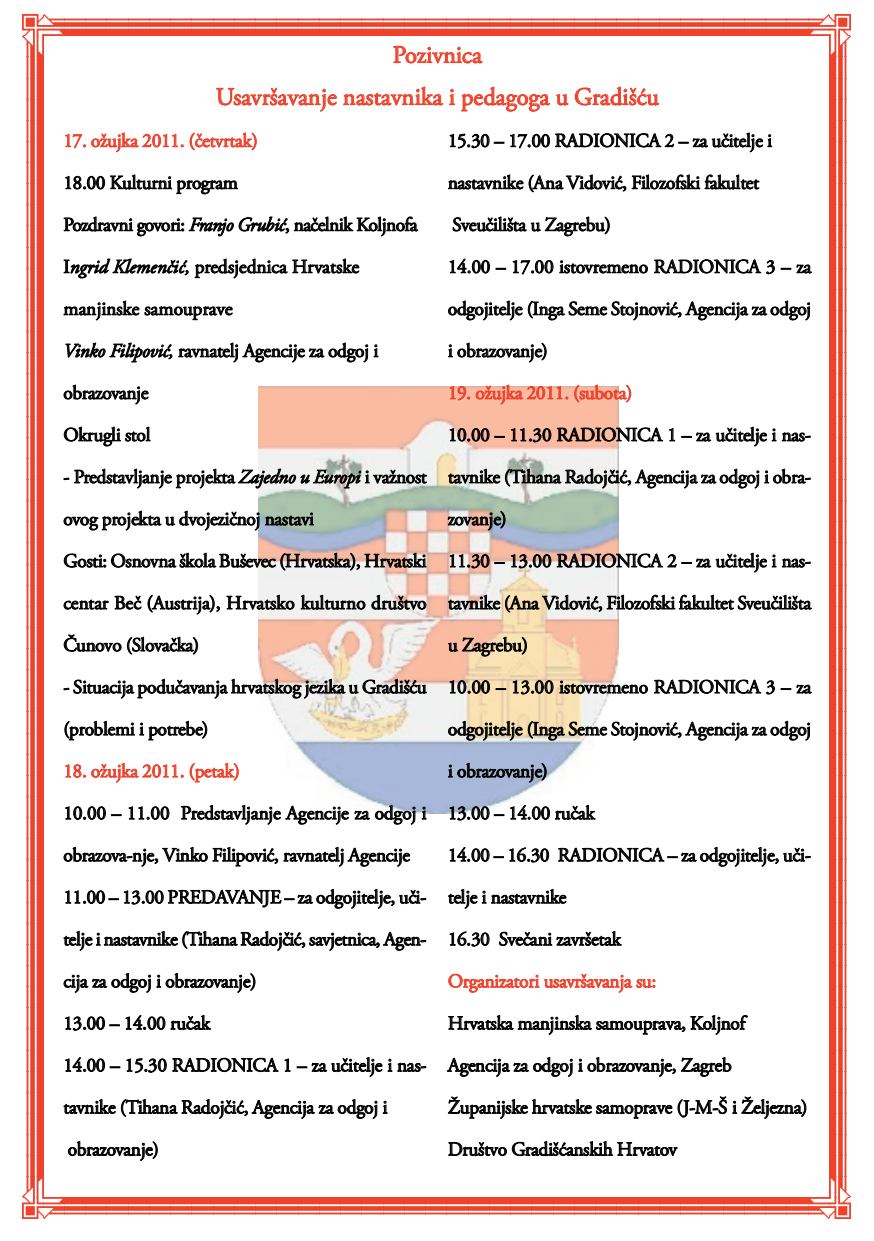
<style>
.page{position:relative;width:874px;height:1241px;background:#fff}
.page>*{position:absolute;margin:0;border:0;box-sizing:border-box;transform-origin:0 0}
.t1{font:24.5px/42px "Adobe Garamond Pro";letter-spacing:-.005em;color:#ef412b;text-align:center}
.t2{font:19.25px/42px "Adobe Garamond Pro";letter-spacing:-.015em;color:#000}
.t3{font:19.25px "Adobe Garamond Pro";letter-spacing:-.015em;color:#ef412b}
.s1{font-style:italic}
</style>
<div class="page">
<img style="left:258px;top:386px;width:360px;height:427px">
<img style="left:43px;top:15px;width:785px;height:21px">
<img style="left:22px;top:15px;width:21px;height:1203px">
<img style="left:828px;top:15px;width:21px;height:1182px">
<img style="left:43px;top:1197px;width:806px;height:21px">
<p class="t1" style="left:216px;top:36px;width:444px">Pozivnica<br>Usavršavanje nastavnika i pedagoga u Gradišću</p>
<p class="t3" style="left:63px;top:133px;width:196px">17. ožujka 2011. (četvrtak)</p>
<p class="t2" style="left:63px;top:163px;width:355px">18.00 Kulturni program<br>Pozdravni govori: <span class="s1">Franjo Grubić</span>, načelnik Koljnofa<br>I<span class="s1">ngrid Klemenčić,</span> predsjednica Hrvatske manjinske samouprave<br><span class="s1">Vinko Filipović,</span> ravnatelj Agencije za odgoj i obrazovanje<br>Okrugli stol</p>
<p class="t2" style="left:63px;top:457px;width:364px">- Predstavljanje projekta <span class="s1">Zajedno u Europi</span> i važnost ovog projekta u dvojezičnoj nastavi<br>Gosti: Osnovna škola Buševec (Hrvatska), Hrvatski centar Beč (Austrija), Hrvatsko kulturno društvo Čunovo (Slovačka)</p>
<p class="t2" style="left:63px;top:667px;width:364px">- Situacija podučavanja hrvatskog jezika u Gradišću (problemi i potrebe)</p>
<p class="t3" style="left:63px;top:763px;width:178px">18. ožujka 2011. (petak)</p>
<p class="t2" style="left:63px;top:793px;width:364px">10.00 – 11.00 Predstavljanje Agencije za odgoj i obrazova-nje, Vinko Filipović, ravnatelj Agencije 11.00 – 13.00 PREDAVANJE – za odgojitelje, uči&shy;telje i nastavnike (Tihana Radojčić, savjetnica, Agen&shy;cija za odgoj i obrazovanje)<br>13.00 – 14.00 ručak<br>14.00 – 15.30 RADIONICA 1 – za učitelje i nas&shy;tavnike (Tihana Radojčić, Agencija za odgoj i obrazovanje)</p>
<p class="t2" style="left:447px;top:121px;width:365px">15.30 – 17.00 RADIONICA 2 – za učitelje i nastavnike (Ana Vidović, Filozofski fakultet Sveučilišta u Zagrebu)<br>14.00 – 17.00 istovremeno RADIONICA 3 – za odgojitelje (Inga Seme Stojnović, Agencija za odgoj i obrazovanje)</p>
<p class="t3" style="left:447px;top:385px;width:186px">19. ožujka 2011. (subota)</p>
<p class="t2" style="left:447px;top:415px;width:365px">10.00 – 11.30 RADIONICA 1 – za učitelje i nas&shy;tavnike (Tihana Radojčić, Agencija za odgoj i obra&shy;zovanje)<br>11.30 – 13.00 RADIONICA 2 – za učitelje i nas&shy;tavnike (Ana Vidović, Filozofski fakultet Sveučilišta u Zagrebu)<br>10.00 – 13.00 istovremeno RADIONICA 3 – za odgojitelje (Inga Seme Stojnović, Agencija za odgoj i obrazovanje)<br>13.00 – 14.00 ručak<br>14.00 – 16.30 RADIONICA – za odgojitelje, uči&shy;telje i nastavnike<br>16.30 Svečani završetak</p>
<p class="t3" style="left:447px;top:973px;width:210px">Organizatori usavršavanja su:</p>
<p class="t2" style="left:447px;top:1003px;width:361px">Hrvatska manjinska samouprava, Koljnof Agencija za odgoj i obrazovanje, Zagreb Županijske hrvatske samoprave (J-M-Š i Željezna)<br>Društvo Gradišćanskih Hrvatov</p>
</div>
